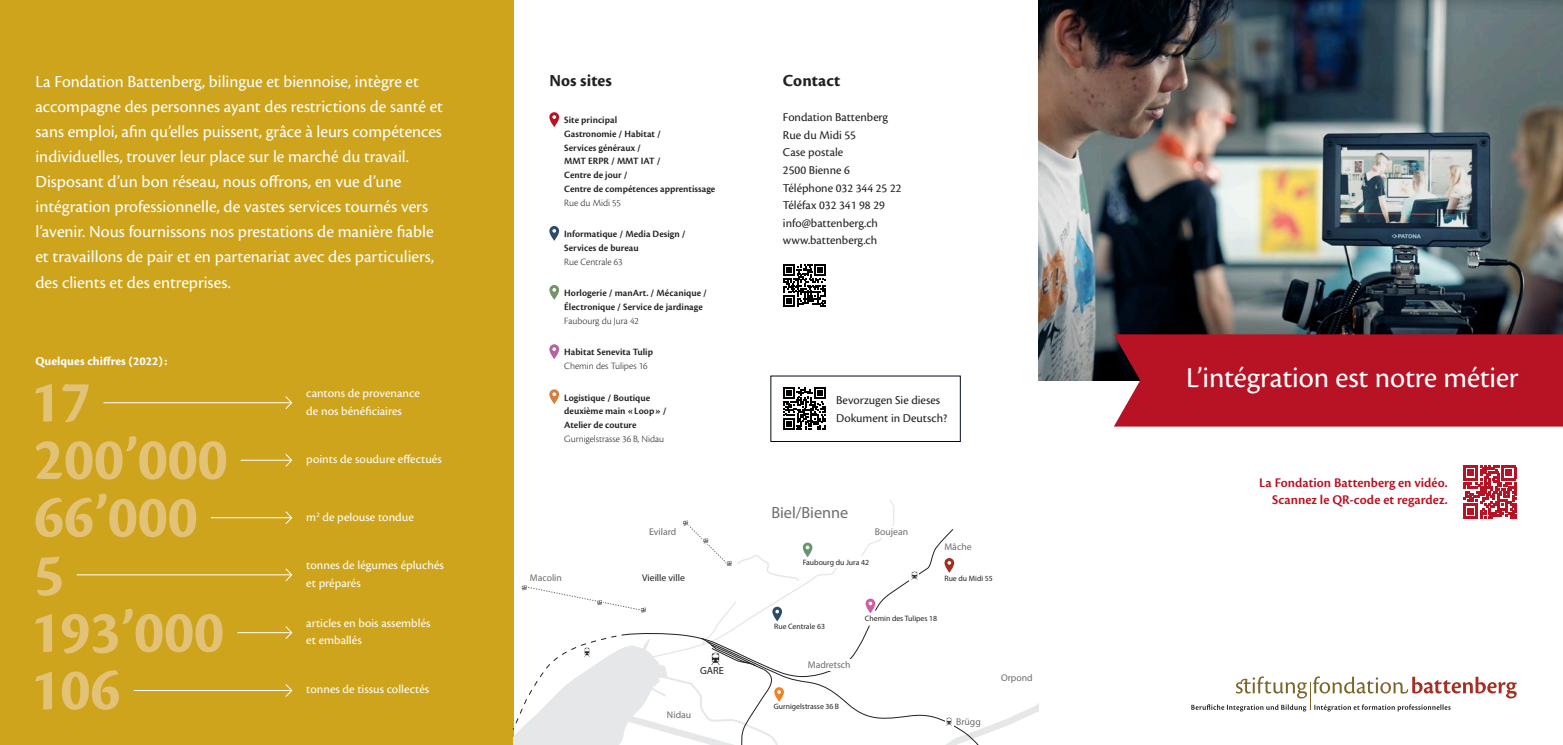
<style>
.page{position:relative;width:1563px;height:745px;background:#fff}
.page>*{position:absolute;margin:0;border:0;box-sizing:border-box;transform-origin:0 0}
.t1{font:700 62.5px "Cronos Pro";letter-spacing:-.01em;color:#e1c277}
.Couv_1{font:30px "Cronos Pro";letter-spacing:-.005em;color:#fff}
.t2{font:17.5px/25px "Cronos Pro";color:#fff}
.Titre_2{font:700 17.5px "Cronos Pro";letter-spacing:.005em;color:#231f20}
.t3{font:16.25px "Myriad Pro";color:#6c6d70}
.Couv_2{font:600 13.75px/16.5px "Cronos Pro";color:#b71324;text-align:right}
.t4{font:12.5px/17.5px "Cronos Pro";color:#fff}
.Texte{font:12.5px/17.5px "Cronos Pro";color:#231f20}
.Lieux{font:12.5px "Cronos Pro";color:#231f20}
.t5{font:700 12.5px "Cronos Pro";letter-spacing:.005em;color:#fff}
.t6{font:10.38px "Myriad Pro";color:#231f20}
.Lieux-2{font:600 10px/13.8px "Cronos Pro";color:#231f20}
.t7{font:9.75px "Myriad Pro";color:#6c6d70}
.t8{font:9.75px "Myriad Pro";color:#231f20}
.t9{font:7.75px "Myriad Pro";color:#231f20}
.s1{font-weight:300}
</style>
<div class="page">
<div style="left:0;top:0;width:514px;height:744px;background:#cea41d"></div>
<svg style="left:783px;top:387px;width:43px;height:42px"></svg>
<svg style="left:514px;top:500px;width:524px;height:244px"></svg>
<svg style="left:549px;top:112px;width:10px;height:15px"></svg>
<svg style="left:549px;top:226px;width:10px;height:15px"></svg>
<svg style="left:549px;top:285px;width:10px;height:14px"></svg>
<svg style="left:549px;top:344px;width:10px;height:15px"></svg>
<svg style="left:549px;top:389px;width:10px;height:15px"></svg>
<img style="left:1038px;top:0;width:525px;height:380px">
<svg style="left:1191px;top:676px;width:325px;height:35px"></svg>
<div style="left:1114px;top:334px;width:449px;height:92px;background:#b71324"></div>
<hr style="left:103px;top:402px;width:189px;height:1px;background:#fff">
<svg style="left:285px;top:396px;width:7px;height:13px"></svg>
<hr style="left:241px;top:459px;width:51px;height:1px;background:#fff">
<svg style="left:285px;top:454px;width:7px;height:12px"></svg>
<hr style="left:211px;top:517px;width:81px;height:1px;background:#fff">
<svg style="left:285px;top:511px;width:7px;height:13px"></svg>
<hr style="left:77px;top:574px;width:214px;height:1px;background:#fff">
<svg style="left:285px;top:568px;width:7px;height:13px"></svg>
<hr style="left:237px;top:632px;width:55px;height:1px;background:#fff">
<svg style="left:285px;top:626px;width:7px;height:13px"></svg>
<hr style="left:134px;top:689px;width:158px;height:1px;background:#fff">
<svg style="left:285px;top:684px;width:7px;height:12px"></svg>
<svg style="left:783px;top:264px;width:43px;height:42px"></svg>
<svg style="left:1463px;top:465px;width:53px;height:53px"></svg>
<div style="left:1467px;top:507px;width:6px;height:7px;background:#b71324"></div>
<p class="t2" style="left:35px;top:69px;width:409px">La Fondation Battenberg, bilingue et biennoise, intègre et accompagne des personnes ayant des restrictions de santé et sans emploi, afin qu’elles puissent, grâce à leurs compétences individuelles, trouver leur place sur le marché du travail.</p>
<p class="t2" style="left:35px;top:169px;width:400px">Disposant d’un bon réseau, nous offrons, en vue d’une intégration professionnelle, de vastes services tournés vers l’avenir. Nous fournissons nos prestations de manière fiable et travaillons de pair et en partenariat avec des particuliers, des clients et des entreprises.</p>
<p class="t5" style="left:35px;top:353px;width:134px">Quelques chiffres (2022):</p>
<p class="t1" style="left:30px;top:365px;width:62px">17</p>
<p class="t1" style="left:34px;top:423px;width:196px">200’000</p>
<p class="t1" style="left:34px;top:480px;width:166px">66’000</p>
<p class="t1" style="left:34px;top:538px;width:32px">5</p>
<p class="t1" style="left:30px;top:595px;width:196px">193’000</p>
<p class="t1" style="left:30px;top:653px;width:92px">106</p>
<p class="t4" style="left:306px;top:384px;width:115px">cantons de provenance de nos bénéficiaires</p>
<p class="t4" style="left:306px;top:450px;width:137px">points de soudure effectués</p>
<p class="t4" style="left:306px;top:508px;width:109px">m<sup>2</sup> de pelouse tondue</p>
<p class="t4" style="left:306px;top:556px;width:139px">tonnes de légumes épluchés et préparés</p>
<p class="t4" style="left:306px;top:613px;width:126px">articles en bois assemblés et emballés</p>
<p class="t4" style="left:306px;top:679px;width:124px">tonnes de tissus collectés</p>
<p class="Titre_2" style="left:549px;top:71px;width:64px">Nos sites</p>
<p class="Lieux-2" style="left:564px;top:113px;width:153px">Site principal<br>Gastronomie / Habitat /<br>Services généraux /<br>MMT ERPR / MMT IAT /<br>Centre de jour /<br>Centre de compétences apprentissage<br><span class="s1">Rue du Midi 55</span></p>
<p class="Lieux-2" style="left:564px;top:227px;width:123px">Informatique / Media Design /<br>Services de bureau<br><span class="s1">Rue Centrale 63</span></p>
<p class="Lieux-2" style="left:564px;top:286px;width:144px">Horlogerie / manArt. / Mécanique /<br>Électronique / Service de jardinage<br><span class="s1">Faubourg du Jura 42</span></p>
<p class="Lieux-2" style="left:564px;top:345px;width:90px">Habitat Senevita Tulip<br><span class="s1">Chemin des Tulipes 16</span></p>
<p class="Lieux-2" style="left:564px;top:390px;width:104px">Logistique / Boutique deuxième main «Loop» /<br>Atelier de couture<br><span class="s1">Gurnigelstrasse 36 B, Nidau</span></p>
<p class="t7" style="left:530px;top:571px;width:34px">Macolin</p>
<p class="t7" style="left:649px;top:525px;width:29px">Evilard</p>
<p class="t8" style="left:642px;top:571px;width:44px">Vieille ville</p>
<p class="t6" style="left:700px;top:664px;width:25px">GARE</p>
<p class="t7" style="left:667px;top:708px;width:26px">Nidau</p>
<p class="Titre_2" style="left:783px;top:71px;width:59px">Contact</p>
<p class="Texte" style="left:783px;top:109px;width:107px">Fondation Battenberg</p>
<p class="Texte" style="left:783px;top:126px;width:120px">Rue du Midi 55<br>Case postale<br>2500 Bienne 6<br>Téléphone 032 344 25 22<br>Téléfax 032 341 98 29 info@battenberg.ch www.battenberg.ch</p>
<p class="Lieux" style="left:836px;top:393px;width:105px">Bevorzugen Sie dieses</p>
<p class="Lieux" style="left:836px;top:410px;width:113px">Dokument in Deutsch?</p>
<p class="t3" style="left:771px;top:502px;width:78px">Biel/Bienne</p>
<p class="t7" style="left:875px;top:525px;width:35px">Boujean</p>
<p class="t9" style="left:803px;top:557px;width:68px">Faubourg du Jura 42</p>
<p class="t7" style="left:944px;top:540px;width:29px">Mâche</p>
<p class="t9" style="left:944px;top:573px;width:50px">Rue du Midi 55</p>
<p class="t9" style="left:774px;top:621px;width:52px">Rue Centrale 63</p>
<p class="t7" style="left:808px;top:658px;width:44px">Madretsch</p>
<p class="t9" style="left:774px;top:701px;width:67px">Gurnigelstrasse 36B</p>
<p class="t9" style="left:865px;top:613px;width:74px">Chemin des Tulipes 18</p>
<p class="t7" style="left:956px;top:715px;width:26px">Brügg</p>
<p class="t7" style="left:1001px;top:671px;width:33px">Orpond</p>
<p class="Couv_1" style="left:1186px;top:360px;width:334px">L’intégration est notre métier</p>
<p class="Couv_2" style="left:1259px;top:474px;width:190px">La Fondation Battenberg en vidéo.<br>Scannez le QR-code et regardez.</p>
</div>
